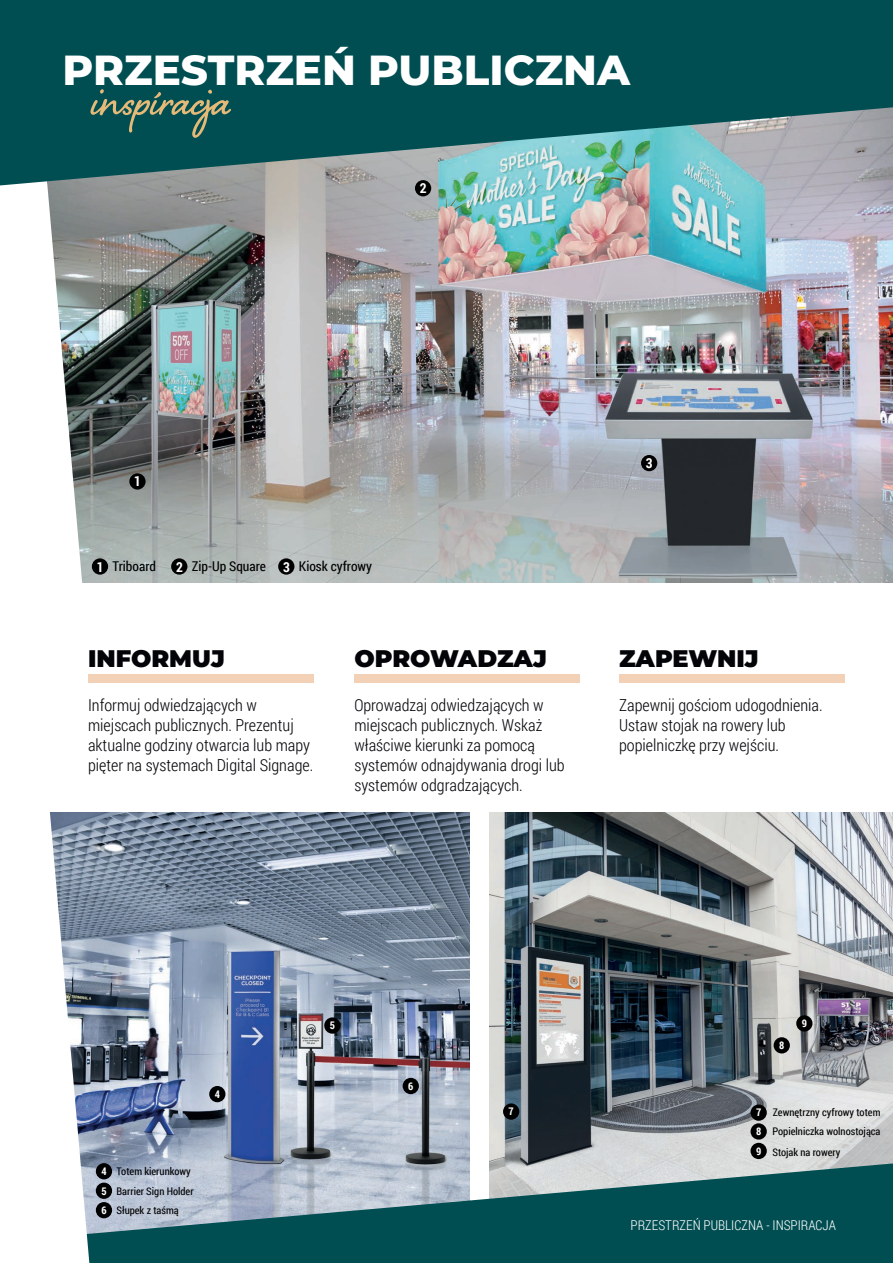
<style>
.page{position:relative;width:893px;height:1263px;background:#fff}
.page>*{position:absolute;margin:0;border:0;box-sizing:border-box;transform-origin:0 0}
.t1{font:700 60px "Shelby";color:#e5ba79}
.t2{font:800 42px "Montserrat";color:#fff}
.t3{font:900 24px "Montserrat";color:#030407}
.t4{font:300 16.5px/19.8px "Roboto Condensed";color:#030407}
.t5{font:700 13.8px "Roboto Condensed";color:#fff}
.t6{font:13.5px "Roboto Condensed";color:#000001}
.t7{font:300 13.5px "Roboto Condensed";color:#fff}
.t8{font:10.5px/19.5px "Roboto Condensed";color:#000001}
.t9{font:700 10.5px "Roboto Condensed";color:#fff}
</style>
<div class="page">
<img style="left:489px;top:812px;width:404px;height:351px">
<img style="left:84px;top:185px;width:809px;height:398px">
<img style="left:89px;top:812px;width:381px;height:351px">
<svg style="left:0;top:0;width:893px;height:185px;background:#216367"></svg>
<svg style="left:89px;top:1163px;width:804px;height:100px;background:#43787f"></svg>
<svg style="left:49px;top:812px;width:40px;height:447px"></svg>
<svg style="left:0;top:183px;width:84px;height:400px"></svg>
<div style="left:92px;top:558px;width:16px;height:17px;background:#000001;border-radius:50%"></div>
<div style="left:171px;top:558px;width:16px;height:17px;background:#000001;border-radius:50%"></div>
<div style="left:278px;top:558px;width:16px;height:17px;background:#000001;border-radius:50%"></div>
<div style="left:96px;top:1163px;width:16px;height:16px;background:#000001;border-radius:50%"></div>
<div style="left:209px;top:1086px;width:16px;height:16px;background:#000001;border-radius:50%"></div>
<div style="left:129px;top:473px;width:17px;height:17px;background:#000001;border-radius:50%"></div>
<div style="left:96px;top:1182px;width:16px;height:17px;background:#000001;border-radius:50%"></div>
<div style="left:324px;top:1017px;width:16px;height:17px;background:#000001;border-radius:50%"></div>
<div style="left:96px;top:1202px;width:16px;height:16px;background:#000001;border-radius:50%"></div>
<div style="left:403px;top:1078px;width:16px;height:16px;background:#000001;border-radius:50%"></div>
<div style="left:503px;top:1103px;width:16px;height:17px;background:#000001;border-radius:50%"></div>
<div style="left:750px;top:1104px;width:17px;height:17px;background:#000001;border-radius:50%"></div>
<div style="left:415px;top:180px;width:16px;height:16px;background:#000001;border-radius:50%"></div>
<div style="left:641px;top:455px;width:16px;height:16px;background:#000001;border-radius:50%"></div>
<div style="left:750px;top:1123px;width:17px;height:16px;background:#000001;border-radius:50%"></div>
<div style="left:774px;top:1037px;width:16px;height:16px;background:#000001;border-radius:50%"></div>
<div style="left:750px;top:1143px;width:17px;height:16px;background:#000001;border-radius:50%"></div>
<div style="left:796px;top:1015px;width:16px;height:16px;background:#000001;border-radius:50%"></div>
<div style="left:88px;top:674px;width:225px;height:8px;background:#f3d1b6"></div>
<div style="left:354px;top:674px;width:226px;height:8px;background:#f3d1b6"></div>
<div style="left:620px;top:674px;width:225px;height:8px;background:#f3d1b6"></div>
<h2 class="t2" style="left:63px;top:39px;width:569px">PRZESTRZEŃ PUBLICZNA</h2>
<h1 class="t1" style="left:91px;top:59px;width:143px">inspíracja</h1>
<p class="t5" style="left:420px;top:179px;width:8px">2</p>
<p class="t5" style="left:134px;top:472px;width:8px">1</p>
<p class="t5" style="left:97px;top:557px;width:8px">1</p>
<p class="t6" style="left:113px;top:557px;width:45px">Triboard</p>
<p class="t5" style="left:176px;top:557px;width:8px">2</p>
<p class="t6" style="left:192px;top:557px;width:76px">Zip-Up Square</p>
<p class="t5" style="left:283px;top:557px;width:8px">3</p>
<p class="t6" style="left:299px;top:557px;width:75px">Kiosk cyfrowy</p>
<p class="t5" style="left:646px;top:453px;width:8px">3</p>
<h3 class="t3" style="left:88px;top:640px;width:138px">INFORMUJ</h3>
<h3 class="t3" style="left:354px;top:640px;width:194px">OPROWADZAJ</h3>
<h3 class="t3" style="left:619px;top:640px;width:141px">ZAPEWNIJ</h3>
<p class="t4" style="left:88px;top:695px;width:227px">Informuj odwiedzających w miejscach publicznych. Prezentuj aktualne godziny otwarcia lub mapy pięter na systemach Digital Signage.</p>
<p class="t4" style="left:354px;top:695px;width:212px">Oprowadzaj odwiedzających w miejscach publicznych. Wskaż właściwe kierunki za pomocą systemów odnajdywania drogi lub systemów odgradzających.</p>
<p class="t4" style="left:619px;top:695px;width:205px">Zapewnij gościom udogodnienia.<br>Ustaw stojak na rowery lub popielniczkę przy wejściu.</p>
<p class="t9" style="left:215px;top:1087px;width:7px">4</p>
<p class="t9" style="left:101px;top:1164px;width:7px">4</p>
<p class="t9" style="left:101px;top:1183px;width:7px">5</p>
<p class="t9" style="left:101px;top:1203px;width:7px">6</p>
<p class="t8" style="left:117px;top:1161px;width:76px">Totem kierunkowy</p>
<p class="t8" style="left:117px;top:1181px;width:79px">Barrier Sign Holder<br>Słupek z taśmą</p>
<p class="t9" style="left:330px;top:1018px;width:7px">5</p>
<p class="t9" style="left:408px;top:1079px;width:7px">6</p>
<p class="t9" style="left:779px;top:1038px;width:7px">8</p>
<p class="t9" style="left:802px;top:1016px;width:7px">9</p>
<p class="t9" style="left:509px;top:1104px;width:7px">7</p>
<p class="t9" style="left:756px;top:1105px;width:7px">7</p>
<p class="t9" style="left:756px;top:1124px;width:7px">8</p>
<p class="t9" style="left:756px;top:1143px;width:7px">9</p>
<p class="t8" style="left:772px;top:1102px;width:110px">Zewnętrzny cyfrowy totem<br>Popielniczka wolnostojąca</p>
<p class="t8" style="left:772px;top:1142px;width:70px">Stojak na rowery</p>
<p class="t7" style="left:631px;top:1216px;width:207px">PRZESTRZEŃ PUBLICZNA - INSPIRACJA</p>
</div>
